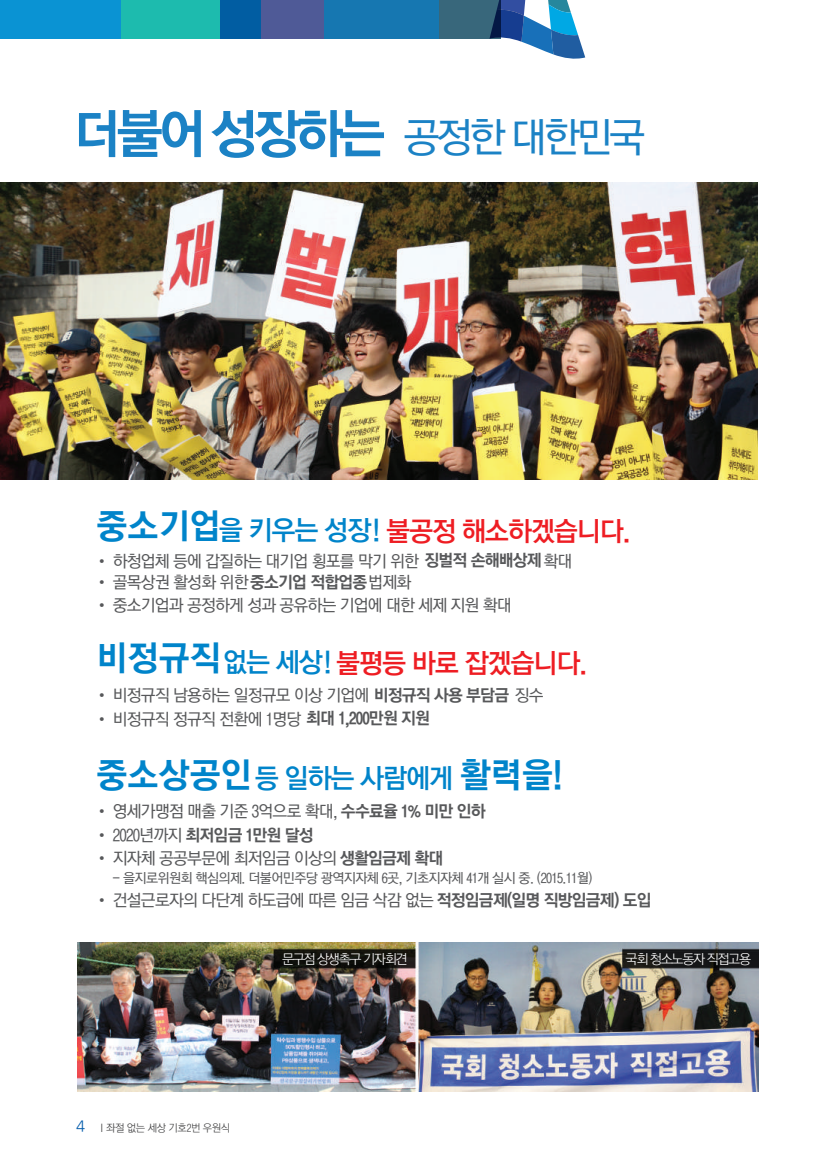
<style>
.page{position:relative;width:834px;height:1174px;background:#fff}
.page>*{position:absolute;margin:0;border:0;box-sizing:border-box;transform-origin:0 0}
.t1{font:52.5px "YGO550";letter-spacing:-.09em;color:#1b82c5}
.t2{font:34.5px "YGO550";color:#0084ca}
.t3{font:27px "YGO540";letter-spacing:-.05em;color:#ee1d23}
.t4{font:16.5px "YGO530";letter-spacing:-.05em;color:#57585a}
.t5{font:16.5px "YGO550";letter-spacing:-.05em;color:#57585a}
.t6{font:13.5px "YGO530";letter-spacing:-.05em;color:#57585a}
.t7{font:13.5px "YGO520";letter-spacing:-.1em;color:#fff}
.t8{font:10.5px "YGO520";letter-spacing:-.04em;color:#3e3e3f}
.s1{font-family:"YGO530";font-size:40.5px}
.s2{font-family:"YGO550";font-size:34.5px;color:#0084ca}
.s3{color:#0084ca}
.s4{font-family:"YGO550"}
.s5{font-family:"YGO540";font-size:27px}
.s6{font-family:"YGO530"}
.s7{font-family:"Nanum Gothic";font-size:15px;color:#015aaa}
</style>
<div class="page">
<img style="left:77px;top:942px;width:681px;height:149px">
<img style="left:1px;top:183px;width:756px;height:296px">
<div style="left:0;top:0;width:122px;height:38px;background:#0a93d3"></div>
<div style="left:122px;top:0;width:98px;height:38px;background:#1dbbae"></div>
<div style="left:220px;top:0;width:41px;height:38px;background:#015da2"></div>
<div style="left:323px;top:0;width:116px;height:38px;background:#1677b1"></div>
<div style="left:439px;top:0;width:62px;height:38px;background:#38677b"></div>
<div style="left:261px;top:0;width:62px;height:38px;background:#4f5a97"></div>
<svg style="left:489px;top:0;width:96px;height:59px"></svg>
<h1 class="t1" style="left:74px;top:107px;width:573px">더불어 성장하는 <span class="s1">공정한 대한민국</span></h1>
<h3 class="t3" style="left:97px;top:517px;width:535px"><span class="s2">중소기업</span><span class="s3">을 키우는 성장!</span> 불공정 해소하겠습니다.</h3>
<p class="t4" style="left:95px;top:552px;width:479px">• 하청업체 등에 갑질하는 대기업 횡포를 막기 위한 <span class="s4">징벌적 손해배상제</span>확대</p>
<p class="t4" style="left:95px;top:574px;width:318px">• 골목상권 활성화 위한<span class="s4">중소기업 적합업종</span>법제화</p>
<p class="t4" style="left:95px;top:596px;width:418px">• 중소기업과 공정하게 성과 공유하는 기업에 대한 세제 지원 확대</p>
<h3 class="t3" style="left:97px;top:649px;width:492px"><span class="s2">비정규직</span><span class="s3">없는 세상!</span> 불평등 바로 잡겠습니다.</h3>
<p class="t4" style="left:95px;top:687px;width:450px">• 비정규직 남용하는 일정규모 이상 기업에 <span class="s4">비정규직 사용 부담금</span> 징수</p>
<p class="t4" style="left:94px;top:710px;width:337px">• 비정규직 정규직 전환에 1명당 <span class="s4">최대 1,200만원 지원</span></p>
<h2 class="t2" style="left:97px;top:757px;width:467px">중소상공인<span class="s5">등 일하는 사람에게</span> 활력을!</h2>
<p class="t4" style="left:95px;top:803px;width:392px">• 영세가맹점 매출 기준 3억으로 확대, <span class="s4">수수료율 1% 미만 인하</span></p>
<p class="t5" style="left:95px;top:827px;width:220px"><span class="s6">• 2020년까지</span> 최저임금 1만원 달성</p>
<p class="t4" style="left:95px;top:849px;width:350px">• 지자체 공공부문에 최저임금 이상의 <span class="s4">생활임금제 확대</span></p>
<p class="t6" style="left:113px;top:871px;width:481px">- 을지로위원회 핵심의제. 더불어민주당 광역지자체 6곳, 기초지자체 41개 실시 중. (2015.11월)</p>
<p class="t4" style="left:95px;top:891px;width:558px">• 건설근로자의 다단계 하도급에 따른 임금 삭감 없는 <span class="s4">적정임금제(일명 직방임금제) 도입</span></p>
<p class="t7" style="left:282px;top:952px;width:127px">문구점 상생촉구 기자회견</p>
<p class="t7" style="left:625px;top:952px;width:127px">국회 청소노동자 직접고용</p>
<p class="t8" style="left:76px;top:1122px;width:156px"><span class="s7">4</span> ㅣ좌절 없는 세상 기호2번 우원식</p>
</div>
